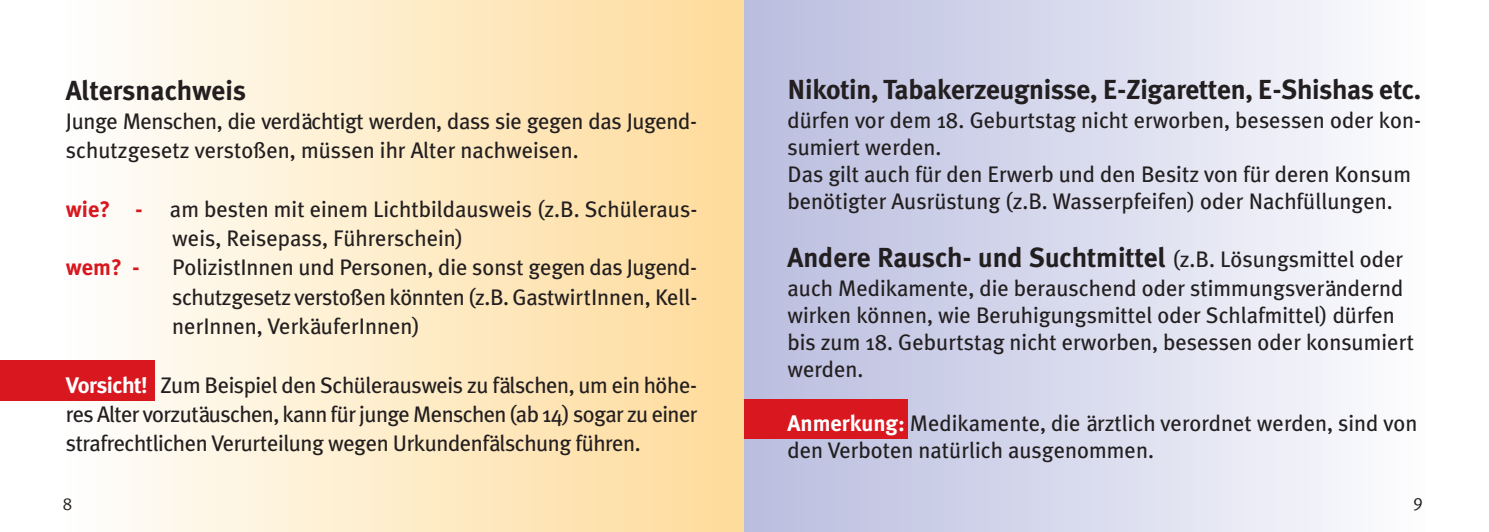
<style>
.page{position:relative;width:1489px;height:532px;background:#fff}
.page>*{position:absolute;margin:0;border:0;box-sizing:border-box;transform-origin:0 0}
.t1{font:700 27.5px "Meta Plus";letter-spacing:-.01em;color:#231f20}
.t2{font:22.5px/27px "Meta Plus";color:#231f20}
.t3{font:22.5px/29.2px "Meta Plus";letter-spacing:-.02em;color:#231f20}
.t4{font:700 22.5px "Meta Plus";color:#d8171f}
.t5{font:17.5px "Meta Plus Normal";color:#231f20}
.s1{font-weight:700;color:#d8171f}
.s2{font-weight:700;color:#fff}
.s3{font-weight:400;font-size:22.5px}
</style>
<div class="page">
<div style="left:63px;top:0;width:681px;height:531px;background:linear-gradient(to right,#fefefc,#fedb99)"></div>
<div style="left:0;top:360px;width:154px;height:40px;background:#d8171f"></div>
<div style="left:744px;top:0;width:680px;height:531px;background:linear-gradient(to right,#b9bcde,#fcfcfe)"></div>
<div style="left:744px;top:399px;width:163px;height:39px;background:#d8171f"></div>
<p class="t1" style="left:66px;top:74px;width:182px">Altersnachweis</p>
<p class="t3" style="left:66px;top:107px;width:632px">Junge Menschen, die verdächtigt werden, dass sie gegen das Jugend&shy;schutzgesetz verstoßen, müssen ihr Alter nachweisen.</p>
<p class="t2" style="left:172px;top:194px;width:526px;line-height:29.2px;text-indent:-106px"><span class="s1">wie? -</span> am besten mit einem Lichtbildausweis (z.B. Schüleraus&shy;weis, Reisepass, Führerschein)</p>
<p class="t4" style="left:66px;top:254px;width:75px">wem? -</p>
<p class="t2" style="left:172px;top:253px;width:526px;line-height:29.2px;text-align:justify">PolizistInnen und Personen, die sonst gegen das Jugend&shy;schutzgesetz verstoßen könnten (z.B. GastwirtInnen, Kell&shy;nerInnen, VerkäuferInnen)</p>
<p class="t2" style="left:66px;top:370px;width:633px;line-height:29.2px;text-align:justify"><span class="s2">Vorsicht!</span> Zum Beispiel den Schülerausweis zu fälschen, um ein höhe&shy;res Alter vorzutäuschen, kann für junge Menschen(ab 14) sogar zu einer strafrechtlichen Verurteilung wegen Urkundenfälschung führen.</p>
<p class="t1" style="left:787px;top:73px;width:635px">Nikotin, Tabakerzeugnisse, E-Zigaretten, E-Shishas etc.</p>
<p class="t2" style="left:787px;top:106px;width:635px">dürfen vor dem 18. Geburtstag nicht erworben, besessen oder kon&shy;sumiert werden.<br>Das gilt auch für den Erwerb und den Besitz von für deren Konsum benötigter Ausrüstung (z.B. Wasserpfeifen) oder Nachfüllungen.</p>
<p class="t1" style="left:787px;top:241px;width:617px">Andere Rausch- und Suchtmittel <span class="s3">(z.B. Lösungsmittel oder</span></p>
<p class="t2" style="left:787px;top:274px;width:628px">auch Medikamente, die berauschend oder stimmungsverändernd wirken können, wie Beruhigungsmittel oder Schlafmittel) dürfen bis zum 18. Geburtstag nicht erworben, besessen oder konsumiert werden.</p>
<p class="t2" style="left:787px;top:409px;width:631px"><span class="s2">Anmerkung:</span> Medikamente, die ärztlich verordnet werden, sind von den Verboten natürlich ausgenommen.</p>
<p class="t5" style="left:63px;top:493px;width:11px">8</p>
<p class="t5" style="left:1413px;top:490px;width:11px">9</p>
</div>
